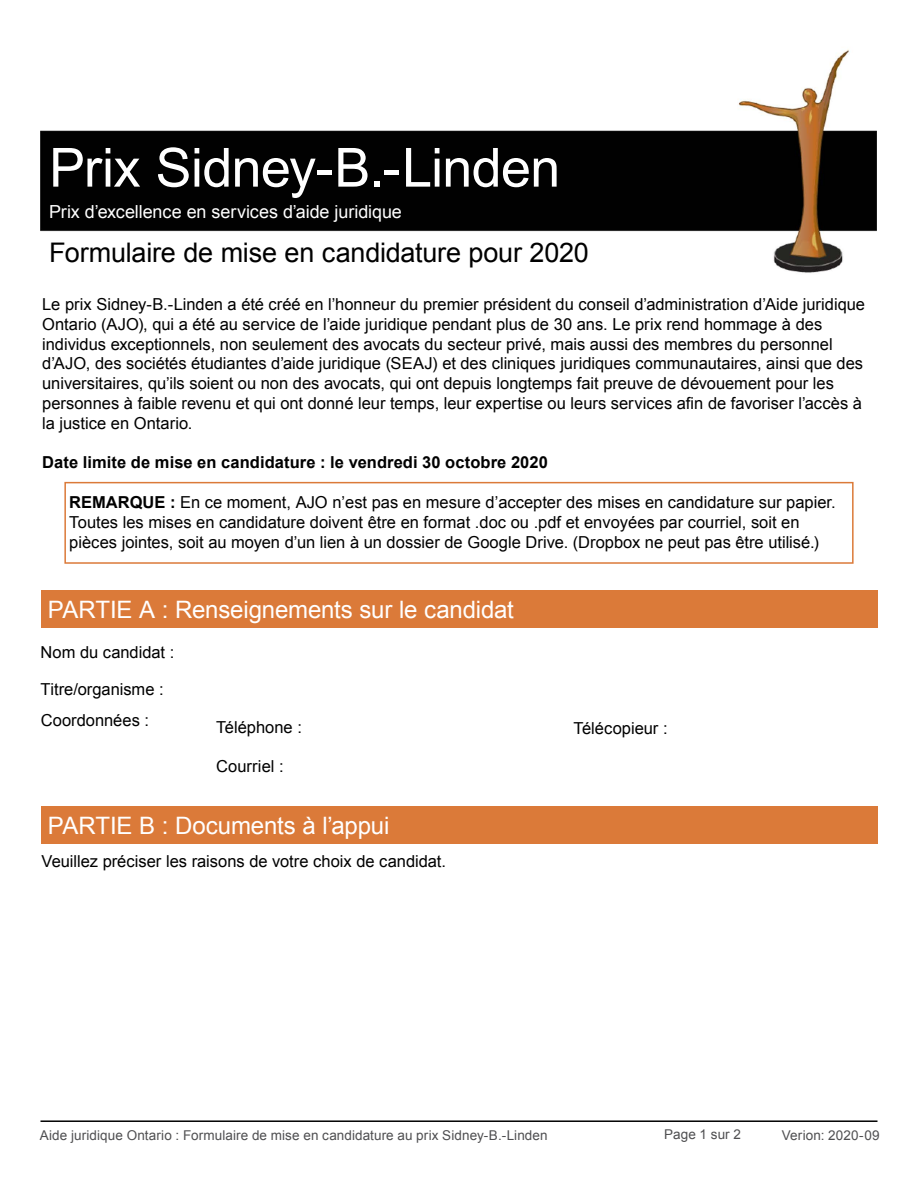
<style>
.page{position:relative;width:918px;height:1188px;background:#fff}
.page>*{position:absolute;margin:0;border:0;box-sizing:border-box;transform-origin:0 0}
.t1{font:54px "Arial";letter-spacing:-.015em;color:#fff}
.Kicker{font:27px "Arial";letter-spacing:-.01em;color:#000}
.Section_title__Headi{font:24px "Arial";letter-spacing:-.005em;color:#fff}
.t2{font:18px "Arial";letter-spacing:-.005em;color:#fff}
.t3{font:16.5px/19.8px "Arial";color:#000}
.t4{font:700 16.5px "Arial";letter-spacing:.005em;color:#000}
.t5{font:13.5px "Arial";letter-spacing:.005em;color:#4f4f51}
.s1{font-weight:700}
</style>
<div class="page">
<img style="left:40px;top:49px;width:837px;height:224px">
<hr style="left:40px;top:1120px;width:838px;height:2px;background:#000">
<div style="left:41px;top:806px;width:837px;height:38px;background:#db7a39"></div>
<div style="left:41px;top:590px;width:837px;height:38px;background:#db7a39"></div>
<div style="left:64px;top:482px;width:790px;height:82px;border:2px solid #db7a39"></div>
<h1 class="t1" style="left:49px;top:132px;width:513px">Prix Sidney-B.-Linden</h1>
<h1 class="t2" style="left:49px;top:200px;width:354px">Prix d’excellence en services d’aide juridique</h1>
<h1 class="Kicker" style="left:49px;top:235px;width:541px">Formulaire de mise en candidature pour 2020</h1>
<p class="t3" style="left:42px;top:294px;width:824px">Le prix Sidney-B.-Linden a été créé en l’honneur du premier président du conseil d’administration d’Aide juridique Ontario (AJO), qui a été au service de l’aide juridique pendant plus de 30 ans. Le prix rend hommage à des individus exceptionnels, non seulement des avocats du secteur privé, mais aussi des membres du personnel d’AJO, des sociétés étudiantes d’aide juridique (SEAJ) et des cliniques juridiques communautaires, ainsi que des universitaires, qu’ils soient ou non des avocats, qui ont depuis longtemps fait preuve de dévouement pour les personnes à faible revenu et qui ont donné leur temps, leur expertise ou leurs services afin de favoriser l’accès à la justice en Ontario.</p>
<p class="t4" style="left:42px;top:452px;width:507px">Date limite de mise en candidature : le vendredi 30 octobre 2020</p>
<p class="t3" style="left:69px;top:492px;width:768px"><span class="s1">REMARQUE :</span> En ce moment, AJO n’est pas en mesure d’accepter des mises en candidature sur papier.<br>Toutes les mises en candidature doivent être en format .doc ou .pdf et envoyées par courriel, soit en pièces jointes, soit au moyen d’un lien à un dossier de Google Drive. (Dropbox ne peut pas être utilisé.)</p>
<h2 class="Section_title__Headi" style="left:48px;top:593px;width:468px">PARTIE A : Renseignements sur le candidat</h2>
<p class="t3" style="left:40px;top:643px;width:135px">Nom du candidat :</p>
<p class="t3" style="left:40px;top:679px;width:125px">Titre/organisme :</p>
<p class="t3" style="left:41px;top:710px;width:110px">Coordonnées :</p>
<p class="t3" style="left:216px;top:717px;width:87px">Téléphone :</p>
<p class="t3" style="left:573px;top:718px;width:96px">Télécopieur :</p>
<p class="t3" style="left:216px;top:756px;width:69px">Courriel :</p>
<h2 class="Section_title__Headi" style="left:48px;top:810px;width:343px">PARTIE B : Documents à l’appui</h2>
<p class="t3" style="left:41px;top:851px;width:406px">Veuillez préciser les raisons de votre choix de candidat.</p>
<p class="t5" style="left:40px;top:1126px;width:509px">Aide juridique Ontario : Formulaire de mise en candidature au prix Sidney-B.-Linden</p>
<p class="t5" style="left:664px;top:1126px;width:78px">Page 1 sur 2</p>
<p class="t5" style="left:782px;top:1126px;width:99px">Verion: 2020-09</p>
</div>
